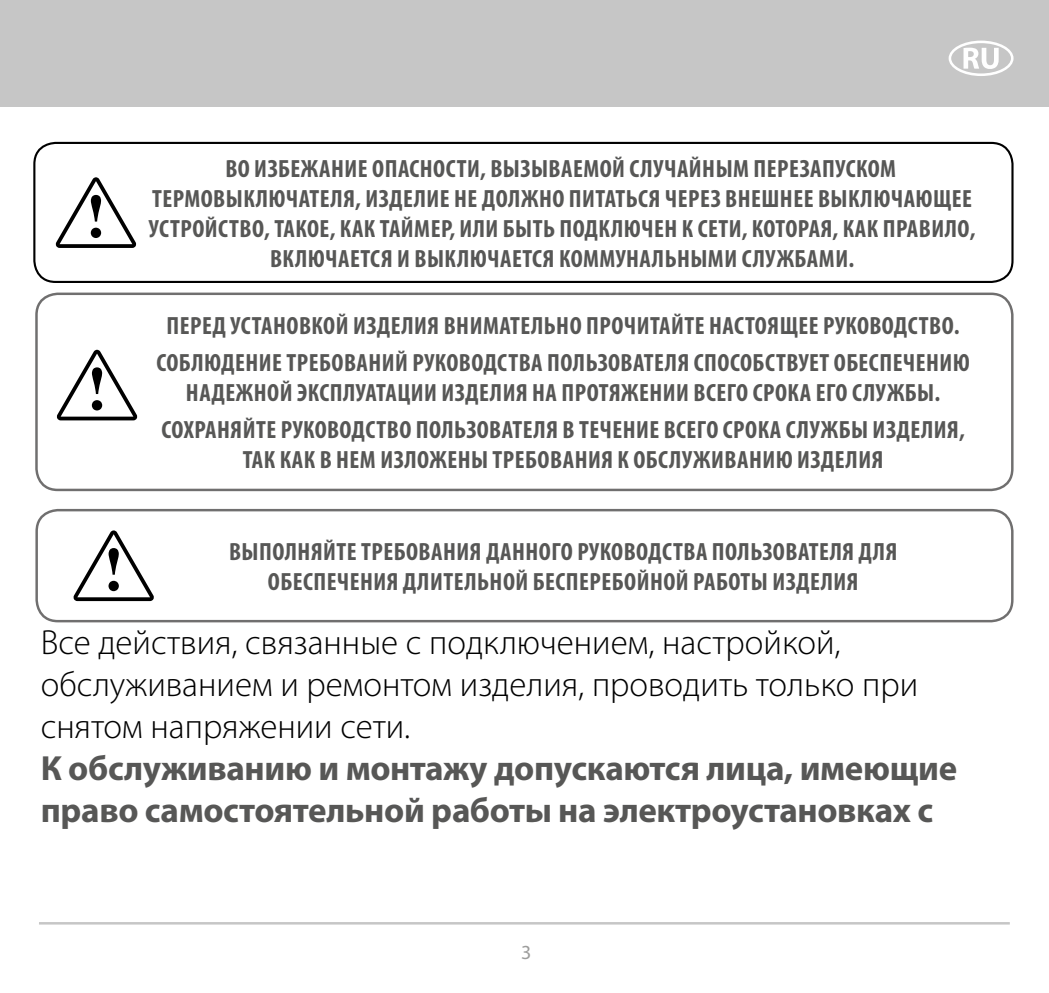
<style>
.page{position:relative;width:1049px;height:993px;background:#fff}
.page>*{position:absolute;margin:0;border:0;box-sizing:border-box;transform-origin:0 0}
.t1{font:300 35px/42px "Myriad Pro";color:#000}
.t2{font:700 35px/42px "Myriad Pro";letter-spacing:-.01em;color:#575756}
.t3{font:700 condensed 25px/30px "Myriad Pro";letter-spacing:.02em;color:#575756;text-align:center}
.t4{font:20px "Myriad Pro";color:#9d9d9c}
</style>
<div class="page">
<div style="left:0;top:0;width:1049px;height:106px;background:#c6c6c6"></div>
<svg style="left:948px;top:41px;width:65px;height:35px"></svg>
<hr style="left:39px;top:921px;width:971px;height:3px;background:#c6c6c6">
<div style="left:35px;top:292px;width:978px;height:199px;border:2px solid #706f6f;border-radius:21px"></div>
<svg style="left:57px;top:349px;width:80px;height:71px"></svg>
<svg style="left:56px;top:177px;width:80px;height:71px"></svg>
<div style="left:33px;top:142px;width:980px;height:141px;border:2px solid #000;border-radius:21px"></div>
<div style="left:35px;top:508px;width:978px;height:114px;border:2px solid #706f6f;border-radius:21px"></div>
<svg style="left:73px;top:530px;width:81px;height:71px"></svg>
<p class="t3" style="left:149px;top:153px;width:828px">ВО ИЗБЕЖАНИЕ ОПАСНОСТИ, ВЫЗЫВАЕМОЙ СЛУЧАЙНЫМ ПЕРЕЗАПУСКОМ ТЕРМОВЫКЛЮЧАТЕЛЯ, ИЗДЕЛИЕ НЕ ДОЛЖНО ПИТАТЬСЯ ЧЕРЕЗ ВНЕШНЕЕ ВЫКЛЮЧАЮЩЕЕ УСТРОЙСТВО, ТАКОЕ, КАК ТАЙМЕР, ИЛИ БЫТЬ ПОДКЛЮЧЕН К СЕТИ, КОТОРАЯ, КАК ПРАВИЛО, ВКЛЮЧАЕТСЯ И ВЫКЛЮЧАЕТСЯ КОММУНАЛЬНЫМИ СЛУЖБАМИ.</p>
<p class="t3" style="left:156px;top:306px;width:815px;line-height:37px">ПЕРЕД УСТАНОВКОЙ ИЗДЕЛИЯ ВНИМАТЕЛЬНО ПРОЧИТАЙТЕ НАСТОЯЩЕЕ РУКОВОДСТВО.<br>СОБЛЮДЕНИЕ ТРЕБОВАНИЙ РУКОВОДСТВА ПОЛЬЗОВАТЕЛЯ СПОСОБСТВУЕТ ОБЕСПЕЧЕНИЮ</p>
<p class="t3" style="left:161px;top:374px;width:805px;line-height:37px">НАДЕЖНОЙ ЭКСПЛУАТАЦИИ ИЗДЕЛИЯ НА ПРОТЯЖЕНИИ ВСЕГО СРОКА ЕГО СЛУЖБЫ.<br>СОХРАНЯЙТЕ РУКОВОДСТВО ПОЛЬЗОВАТЕЛЯ В ТЕЧЕНИЕ ВСЕГО СРОКА СЛУЖБЫ ИЗДЕЛИЯ,</p>
<p class="t3" style="left:243px;top:444px;width:642px">ТАК КАК В НЕМ ИЗЛОЖЕНЫ ТРЕБОВАНИЯ К ОБСЛУЖИВАНИЮ ИЗДЕЛИЯ</p>
<p class="t3" style="left:229px;top:536px;width:670px">ВЫПОЛНЯЙТЕ ТРЕБОВАНИЯ ДАННОГО РУКОВОДСТВА ПОЛЬЗОВАТЕЛЯ ДЛЯ<br>ОБЕСПЕЧЕНИЯ ДЛИТЕЛЬНОЙ БЕСПЕРЕБОЙНОЙ РАБОТЫ ИЗДЕЛИЯ</p>
<h1 class="t1" style="left:41px;top:621px;width:879px">Все действия, связанные с подключением, настройкой, обслуживанием и ремонтом изделия, проводить только при снятом напряжении сети.</h1>
<h1 class="t2" style="left:41px;top:745px;width:918px">К обслуживанию и монтажу допускаются лица, имеющие право самостоятельной работы на электроустановках с</h1>
<p class="t4" style="left:521px;top:939px;width:12px">3</p>
</div>
